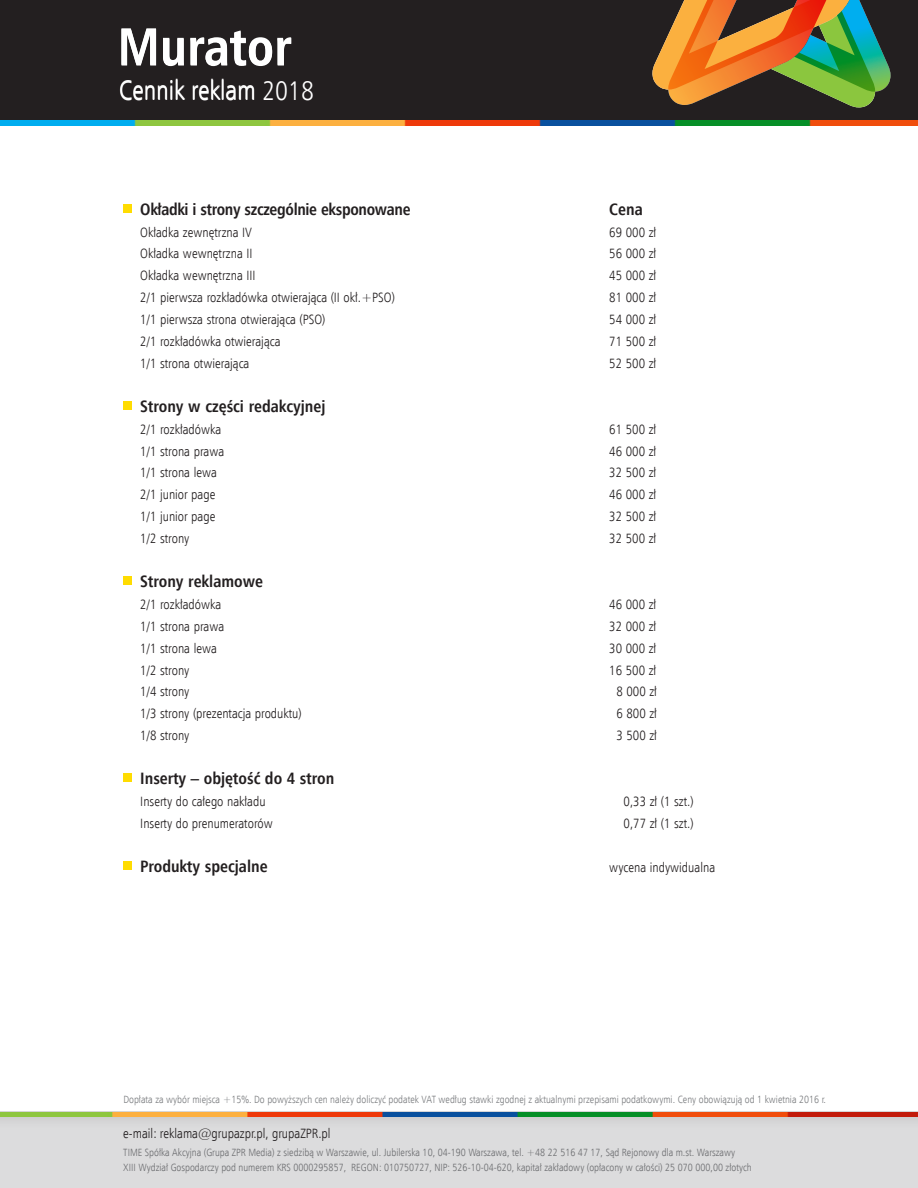
<style>
.page{position:relative;width:918px;height:1188px;background:#231f20}
.page>*{position:absolute;margin:0;border:0;box-sizing:border-box;transform-origin:0 0}
.t1{font:700 52.5px "Humnst 777 Cn EU";color:#fff}
.t2{font:27px "Humnst 777 Lt Cn EU";color:#fff}
.t3{font:700 16.5px "Humnst 777 Cn EU";color:#231f20}
.t4{font:700 16.5px "Humnst 777 Cn EU";letter-spacing:-.02em;color:#231f20}
.t5{font:13.5px "Humnst 777 Lt Cn EU";color:#231f20}
.t6{font:10.5px/15px "Humnst 777 Lt Cn EU";color:#6c6d70}
.t7{font:10.5px "Humnst 777 Lt Cn EU";color:#7a7c7f}
</style>
<div class="page">
<div style="left:0;top:1062px;width:918px;height:126px;background:#dcdcdd"></div>
<div style="left:0;top:103px;width:918px;height:1027px;background:#231f20;opacity:.28"></div>
<div style="left:0;top:125px;width:918px;height:986px;background:#fff"></div>
<img style="left:0;top:121px;width:918px;height:4px">
<img style="left:0;top:1112px;width:918px;height:5px">
<svg style="left:652px;top:0;width:241px;height:107px"></svg>
<div style="left:123px;top:204px;width:9px;height:9px;background:#ffdc01"></div>
<div style="left:123px;top:401px;width:9px;height:9px;background:#ffdc01"></div>
<div style="left:123px;top:576px;width:9px;height:9px;background:#ffdc01"></div>
<div style="left:123px;top:773px;width:9px;height:9px;background:#ffdc01"></div>
<div style="left:123px;top:861px;width:9px;height:9px;background:#ffdc01"></div>
<h1 class="t1" style="left:118px;top:13px;width:175px">Murator</h1>
<h2 class="t2" style="left:119px;top:73px;width:197px">Cennik reklam 2018</h2>
<p class="t4" style="left:140px;top:199px;width:272px">Okładki i strony szczególnie eksponowane</p>
<p class="t3" style="left:609px;top:199px;width:35px">Cena</p>
<p class="t5" style="left:140px;top:224px;width:113px">Okładka zewnętrzna IV</p>
<p class="t5" style="left:609px;top:224px;width:49px">69 000 zł</p>
<p class="t5" style="left:140px;top:245px;width:114px">Okładka wewnętrzna II</p>
<p class="t5" style="left:609px;top:245px;width:49px">56 000 zł</p>
<p class="t5" style="left:140px;top:267px;width:117px">Okładka wewnętrzna III</p>
<p class="t5" style="left:609px;top:267px;width:49px">45 000 zł</p>
<p class="t5" style="left:140px;top:289px;width:256px">2/1 pierwsza rozkładówka otwierająca (II okł.+PSO)</p>
<p class="t5" style="left:609px;top:289px;width:49px">81 000 zł</p>
<p class="t5" style="left:140px;top:311px;width:187px">1/1 pierwsza strona otwierająca (PSO)</p>
<p class="t5" style="left:609px;top:311px;width:49px">54 000 zł</p>
<p class="t5" style="left:140px;top:333px;width:142px">2/1 rozkładówka otwierająca</p>
<p class="t5" style="left:609px;top:333px;width:49px">71 500 zł</p>
<p class="t5" style="left:140px;top:355px;width:111px">1/1 strona otwierająca</p>
<p class="t5" style="left:609px;top:355px;width:49px">52 500 zł</p>
<p class="t3" style="left:140px;top:396px;width:187px">Strony w części redakcyjnej</p>
<p class="t5" style="left:140px;top:421px;width:82px">2/1 rozkładówka</p>
<p class="t5" style="left:609px;top:421px;width:49px">61 500 zł</p>
<p class="t5" style="left:140px;top:443px;width:85px">1/1 strona prawa</p>
<p class="t5" style="left:609px;top:443px;width:49px">46 000 zł</p>
<p class="t5" style="left:140px;top:464px;width:78px">1/1 strona lewa</p>
<p class="t5" style="left:609px;top:464px;width:49px">32 500 zł</p>
<p class="t5" style="left:140px;top:486px;width:77px">2/1 junior page</p>
<p class="t5" style="left:609px;top:486px;width:49px">46 000 zł</p>
<p class="t5" style="left:140px;top:508px;width:77px">1/1 junior page</p>
<p class="t5" style="left:609px;top:508px;width:49px">32 500 zł</p>
<p class="t5" style="left:140px;top:530px;width:51px">1/2 strony</p>
<p class="t5" style="left:609px;top:530px;width:49px">32 500 zł</p>
<p class="t3" style="left:140px;top:571px;width:124px">Strony reklamowe</p>
<p class="t5" style="left:140px;top:596px;width:82px">2/1 rozkładówka</p>
<p class="t5" style="left:609px;top:596px;width:49px">46 000 zł</p>
<p class="t5" style="left:140px;top:618px;width:85px">1/1 strona prawa</p>
<p class="t5" style="left:609px;top:618px;width:49px">32 000 zł</p>
<p class="t5" style="left:140px;top:640px;width:78px">1/1 strona lewa</p>
<p class="t5" style="left:609px;top:640px;width:49px">30 000 zł</p>
<p class="t5" style="left:140px;top:662px;width:51px">1/2 strony</p>
<p class="t5" style="left:609px;top:662px;width:49px">16 500 zł</p>
<p class="t5" style="left:140px;top:683px;width:51px">1/4 strony</p>
<p class="t5" style="left:616px;top:683px;width:42px">8 000 zł</p>
<p class="t5" style="left:140px;top:705px;width:163px">1/3 strony (prezentacja produktu)</p>
<p class="t5" style="left:616px;top:705px;width:42px">6 800 zł</p>
<p class="t5" style="left:140px;top:727px;width:51px">1/8 strony</p>
<p class="t5" style="left:616px;top:727px;width:42px">3 500 zł</p>
<p class="t3" style="left:140px;top:768px;width:196px">Inserty – objętość do 4 stron</p>
<p class="t5" style="left:140px;top:793px;width:127px">Inserty do całego nakładu</p>
<p class="t5" style="left:624px;top:793px;width:72px">0,33 zł (1 szt.)</p>
<p class="t5" style="left:140px;top:815px;width:134px">Inserty do prenumeratorów</p>
<p class="t5" style="left:624px;top:815px;width:72px">0,77 zł (1 szt.)</p>
<p class="t3" style="left:140px;top:856px;width:129px">Produkty specjalne</p>
<p class="t5" style="left:609px;top:859px;width:107px">wycena indywidualna</p>
<p class="t7" style="left:123px;top:1093px;width:704px">Dopłata za wybór miejsca +15%. Do powyższych cen należy doliczyć podatek VAT według stawki zgodnej z aktualnymi przepisami podatkowymi. Ceny obowiązują od 1 kwietnia 2016 r.</p>
<p class="t5" style="left:123px;top:1125px;width:209px">e-mail: reklama@grupazpr.pl, grupaZPR.pl</p>
<p class="t6" style="left:123px;top:1144px;width:630px">TIME Spółka Akcyjna (Grupa ZPR Media) z siedzibą w Warszawie, ul. Jubilerska 10, 04-190 Warszawa, tel. +48 22 516 47 17, Sąd Rejonowy dla m.st. Warszawy<br>XIII Wydział Gospodarczy pod numerem KRS 0000295857, REGON: 010750727, NIP: 526-10-04-620, kapitał zakładowy (opłacony w całości) 25 070 000,00 złotych</p>
</div>
